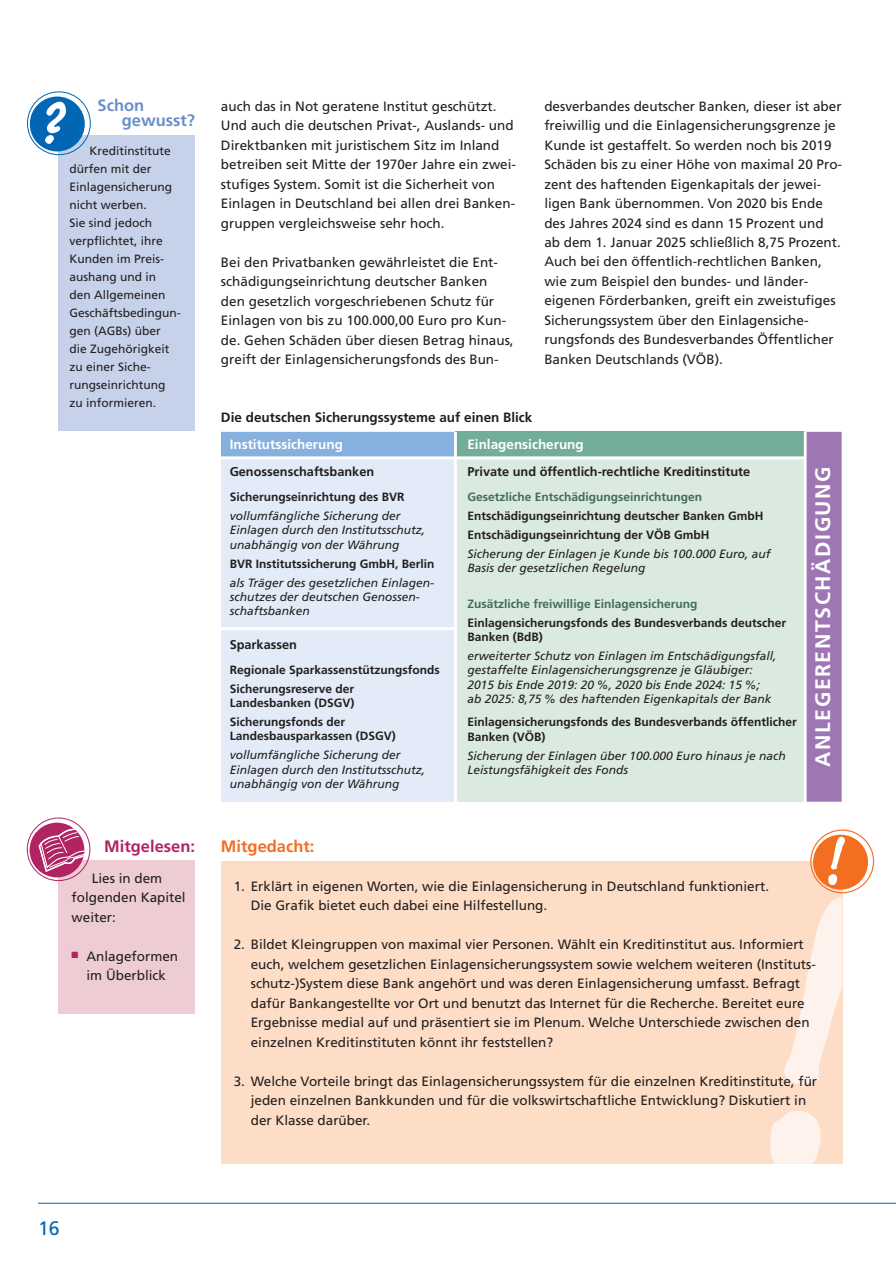
<style>
.page{position:relative;width:896px;height:1262px;background:#fff}
.page>*{position:absolute;margin:0;border:0;box-sizing:border-box;transform-origin:0 0}
.t1{font:700 21px "Frutiger LT Std";letter-spacing:.075em;color:#fff}
.t2{font:19.5px "Frutiger LT Std";color:#0166b3}
.t3{font:700 16.5px/15px "Frutiger LT Std";color:#6990ca}
.t4{font:700 16.5px "Frutiger LT Std";color:#f36e21}
.t5{font:700 16.5px "Frutiger LT Std";color:#b12463}
.t6{font:13.5px/19.5px "Frutiger LT Std";color:#231f20}
.t7{font:700 13.5px "Frutiger LT Std";color:#231f20}
.t8{font:700 13.5px "Frutiger LT Std";color:#fff}
.t9{font:700 12.75px "Frutiger LT Std";color:#231f20}
.t10{font:italic 12px/14.4px "Frutiger LT Std";color:#231f20}
.t11{font:700 12px/18.9px "Frutiger LT Std";color:#231f20}
.t12{font:12px/18px "Frutiger LT Std";color:#231f20}
.t13{font:700 12px "Frutiger LT Std";color:#416b5f}
</style>
<div class="page">
<hr style="left:38px;top:1203px;width:857px;height:1px;background:#0166b3">
<div style="left:59px;top:136px;width:136px;height:295px;background:#c6d2ea"></div>
<div style="left:30px;top:97px;width:55px;height:54px;background:#0166b3;border-radius:50%"></div>
<div style="left:27px;top:91px;width:64px;height:64px;border:1px solid #0166b3;border-radius:50%"></div>
<svg style="left:45px;top:101px;width:21px;height:43px"></svg>
<div style="left:455px;top:432px;width:350px;height:26px;background:#72ad99"></div>
<div style="left:455px;top:458px;width:350px;height:344px;background:#daeade"></div>
<div style="left:805px;top:432px;width:36px;height:370px;background:#9e76b3"></div>
<div style="left:221px;top:432px;width:234px;height:26px;background:#86b1de"></div>
<div style="left:221px;top:458px;width:234px;height:344px;background:#e2ebf7"></div>
<hr style="left:454px;top:432px;width:3px;height:378px;background:#fff">
<hr style="left:221px;top:627px;width:234px;height:3px;background:#fff">
<hr style="left:221px;top:456px;width:584px;height:3px;background:#fff">
<hr style="left:803px;top:432px;width:3px;height:378px;background:#fff">
<div style="left:221px;top:861px;width:621px;height:303px;background:#fdddc6"></div>
<svg style="left:770px;top:897px;width:72px;height:267px"></svg>
<div style="left:813px;top:835px;width:55px;height:55px;background:#f36e21;border-radius:50%"></div>
<div style="left:810px;top:830px;width:64px;height:63px;border:1px solid #f36e21;border-radius:50%"></div>
<svg style="left:828px;top:837px;width:16px;height:48px"></svg>
<div style="left:59px;top:860px;width:136px;height:153px;background:#edccd4"></div>
<div style="left:30px;top:823px;width:54px;height:54px;background:#b12463;border-radius:50%"></div>
<svg style="left:38px;top:828px;width:46px;height:44px"></svg>
<div style="left:27px;top:818px;width:63px;height:63px;border:1px solid #b12463;border-radius:50%"></div>
<p class="t3" style="left:122px;top:98px;width:75px;text-indent:-24px">Schon gewusst?</p>
<p class="t12" style="left:69px;top:142px;width:113px;text-indent:20px">Kreditinstitute dürfen mit der<br>Ein lagensicherung nicht werben.<br>Sie sind jedoch<br>ver pflichtet, ihre<br>Kunden im Preis&shy;aushang und in<br>den Allgemeinen<br>Geschäftsbedingun&shy;gen (AGBs) über die Zugehörigkeit zu einer Siche&shy;rungseinrichtung zu informieren.</p>
<p class="t5" style="left:104px;top:836px;width:92px">Mitgelesen:</p>
<p class="t6" style="left:72px;top:868px;width:116px;text-indent:20px">Lies in dem folgenden Kapitel weiter:</p>
<p class="t6" style="left:72px;top:946px;width:108px;text-align:center"><sup>■</sup> Anlageformen im Überblick</p>
<p class="t6" style="left:221px;top:97px;width:296px">auch das in Not geratene Institut geschützt.<br>Und auch die deutschen Privat-, Auslands- und Direktbanken mit juristischem Sitz im Inland betreiben seit Mitte der 1970er Jahre ein zwei&shy;stufiges System. Somit ist die Sicherheit von Einlagen in Deutschland bei allen drei Banken&shy;gruppen vergleichsweise sehr hoch.</p>
<p class="t6" style="left:221px;top:252px;width:294px">Bei den Privatbanken gewährleistet die Ent&shy;schädigungseinrichtung deutscher Banken den gesetzlich vorgeschriebenen Schutz für Einlagen von bis zu 100.000,00 Euro pro Kun&shy;de. Gehen Schäden über diesen Betrag hinaus, greift der Einlagensicherungsfonds des Bun-</p>
<p class="t6" style="left:544px;top:96px;width:299px">desverbandes deutscher Banken, dieser ist aber freiwillig und die Einlagensicherungsgrenze je Kunde ist gestaffelt. So werden noch bis 2019<br>Schäden bis zu einer Höhe von maximal 20 Pro&shy;zent des haftenden Eigenkapitals der jewei&shy;ligen Bank übernommen. Von 2020 bis Ende des Jahres 2024 sind es dann 15 Prozent und ab dem 1. Januar 2025 schließlich 8,75 Prozent.<br>Auch bei den öffentlich-rechtlichen Banken, wie zum Beispiel den bundes- und länder&shy;eigenen Förderbanken, greift ein zweistufiges Sicherungssystem über den Einlagensiche&shy;rungsfonds des Bundesverbandes Öffentlicher Banken Deutschlands (VÖB).</p>
<p class="t7" style="left:221px;top:409px;width:313px">Die deutschen Sicherungssysteme auf einen Blick</p>
<p class="t8" style="left:467px;top:436px;width:118px">Einlagensicherung</p>
<p class="t9" style="left:467px;top:464px;width:284px">Private und öffentlich-rechtliche Kreditinstitute</p>
<p class="t13" style="left:467px;top:490px;width:236px">Gesetzliche Entschädigungseinrichtungen</p>
<p class="t11" style="left:467px;top:507px;width:298px">Entschädigungseinrichtung deutscher Banken GmbH<br>Entschädigungseinrichtung der VÖB GmbH</p>
<p class="t10" style="left:467px;top:547px;width:304px">Sicherung der Einlagen je Kunde bis 100.000 Euro, auf<br>Basis der gesetzlichen Regelung</p>
<p class="t13" style="left:467px;top:596px;width:231px">Zusätzliche freiwillige Einlagensicherung</p>
<p class="t11" style="left:467px;top:615px;width:320px;line-height:14.4px">Einlagensicherungsfonds des Bundesverbands deutscher<br>Banken (BdB)</p>
<p class="t10" style="left:467px;top:649px;width:310px">erweiterter Schutz von Einlagen im Entschädigungsfall, gestaffelte Einlagensicherungsgrenze je Gläubiger:<br>2015 bis Ende 2019: 20 %, 2020 bis Ende 2024: 15 %; ab 2025: 8,75 % des haftenden Eigenkapitals der Bank</p>
<p class="t11" style="left:467px;top:715px;width:331px;line-height:14.4px">Einlagensicherungsfonds des Bundesverbands öffentlicher<br>Banken (VÖB)</p>
<p class="t10" style="left:467px;top:748px;width:320px">Sicherung der Einlagen über 100.000 Euro hinaus je nach<br>Leistungsfähigkeit des Fonds</p>
<p class="t8" style="left:230px;top:436px;width:115px">Institutssicherung</p>
<p class="t9" style="left:230px;top:464px;width:146px">Genossenschaftsbanken</p>
<p class="t11" style="left:230px;top:488px;width:176px">Sicherungseinrichtung des BVR</p>
<p class="t10" style="left:230px;top:509px;width:197px">vollumfängliche Sicherung der<br>Einlagen durch den Institutsschutz, unabhängig von der Währung</p>
<p class="t11" style="left:230px;top:554px;width:206px">BVR Institutssicherung GmbH, Berlin</p>
<p class="t10" style="left:230px;top:575px;width:206px">als Träger des gesetzlichen Einlagen&shy;schutzes der deutschen Genossen&shy;schaftsbanken</p>
<p class="t9" style="left:230px;top:637px;width:69px">Sparkassen</p>
<p class="t11" style="left:230px;top:660px;width:212px">Regionale Sparkassenstützungsfonds<br>Sicherungsreserve der</p>
<p class="t11" style="left:230px;top:693px;width:126px">Landesbanken (DSGV)<br>Sicherungsfonds der</p>
<p class="t11" style="left:230px;top:727px;width:168px">Landesbausparkassen (DSGV)</p>
<p class="t10" style="left:230px;top:748px;width:197px">vollumfängliche Sicherung der<br>Einlagen durch den Institutsschutz, unabhängig von der Währung</p>
<h1 class="t1" style="left:810px;top:767px;width:302px;rotate:-90deg">ANLEGERENTSCHÄDIGUNG</h1>
<p class="t4" style="left:221px;top:837px;width:95px">Mitgedacht:</p>
<p class="t6" style="left:251px;top:876px;width:519px;text-indent:-17px">1. Erklärt in eigenen Worten, wie die Einlagensicherung in Deutschland funktioniert.<br>Die Grafik bietet euch dabei eine Hilfestellung.</p>
<p class="t6" style="left:251px;top:935px;width:566px;text-indent:-17px">2. Bildet Kleingruppen von maximal vier Personen. Wählt ein Kreditinstitut aus. Informiert euch, welchem gesetzlichen Einlagensicherungssystem sowie welchem weiteren (Instituts&shy;schutz-)System diese Bank angehört und was deren Einlagensicherung umfasst. Befragt dafür Bankangestellte vor Ort und benutzt das Internet für die Recherche. Bereitet eure Ergebnisse medial auf und präsentiert sie im Plenum. Welche Unterschiede zwischen den einzelnen Kreditinstituten könnt ihr feststellen?</p>
<p class="t6" style="left:251px;top:1071px;width:568px;text-indent:-17px">3. Welche Vorteile bringt das Einlagensicherungssystem für die einzelnen Kreditinstitute, für jeden einzelnen Bankkunden und für die volkswirtschaftliche Entwicklung? Diskutiert in der Klasse darüber.</p>
<h2 class="t2" style="left:38px;top:1216px;width:23px">16</h2>
</div>
